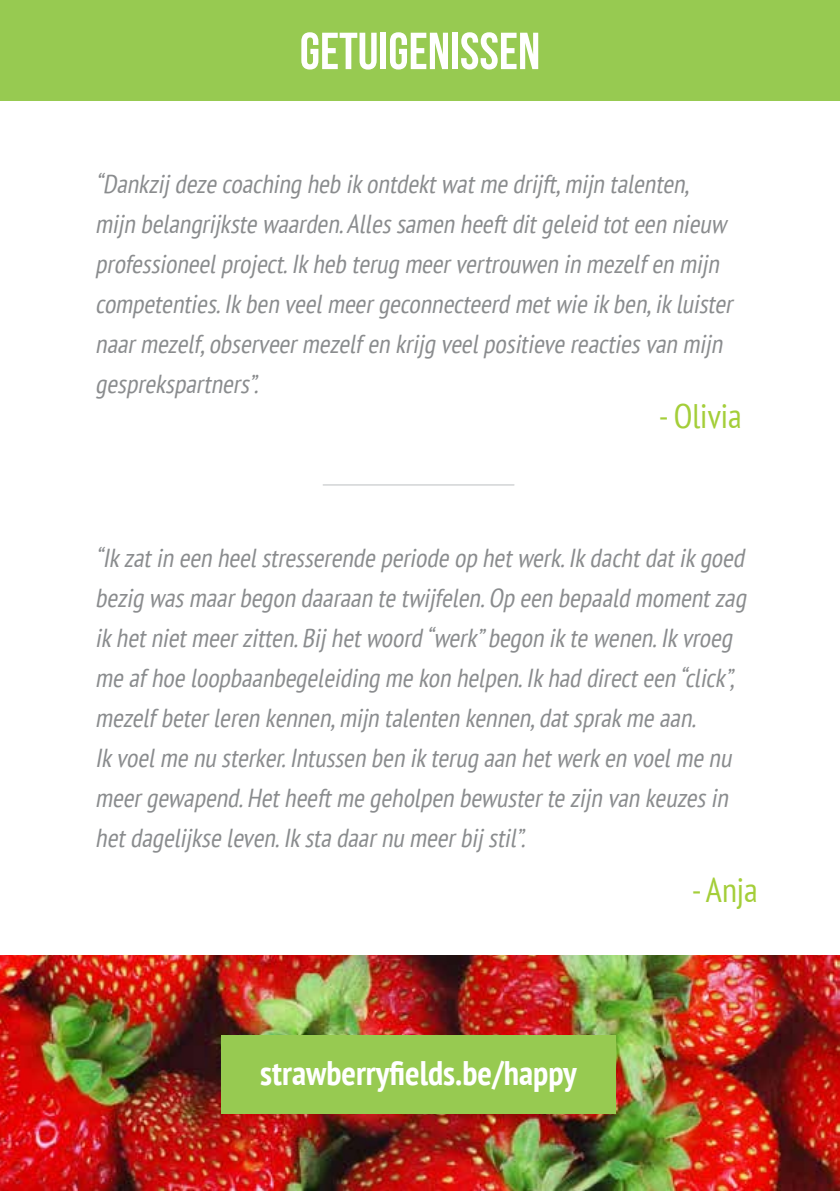
<style>
.page{position:relative;width:840px;height:1191px;background:#fff}
.page>*{position:absolute;margin:0;border:0;box-sizing:border-box;transform-origin:0 0}
.t1{font:52px "Bebas Neue";color:#fff}
.t2{font:700 condensed 34px "PT Sans";color:#fff}
.t3{font:condensed 34px "PT Sans";color:#a4ce39}
.t4{font:italic condensed 26px/40px "PT Sans";color:#8a8c8e}
</style>
<div class="page">
<img style="left:0;top:955px;width:839px;height:236px">
<div style="left:221px;top:1035px;width:394px;height:78px;background:#97ca51"></div>
<div style="left:0;top:0;width:839px;height:101px;background:#97ca51"></div>
<hr style="left:323px;top:484px;width:191px;height:1px;background:#bcbec0">
<h1 class="t1" style="left:299px;top:23px;width:242px">GETUIGENISSEN</h1>
<p class="t4" style="left:95px;top:164px;width:644px">“Dankzij deze coaching heb ikontdektwatme drijft,mijn talenten, mijn belangrijkste waarden.Allessamen heeftditgeleid toteen nieuw professioneelproject.Ikheb terug meervertrouwen in mezelfen mijn competenties.Ikben veelmeergeconnecteerd metwie ikben,ikluister naarmezelf,observeermezelfen krijg veelpositieve reactiesvan mijn gesprekspartners”.</p>
<h2 class="t3" style="left:658px;top:394px;width:85px">- Olivia</h2>
<p class="t4" style="left:95px;top:537px;width:657px">“Ikzatin een heelstresserende periode op hetwerk.Ikdachtdatikgoed bezig wasmaarbegon daaraan te twijfelen.Op een bepaald momentzag ikhetnietmeerzitten.Bij hetwoord “werk”begon ikte wenen.Ikvroeg me afhoe loopbaanbegeleiding me kon helpen.Ikhad directeen “click”, mezelfbeterleren kennen,mijn talenten kennen,datsprakme aan.<br>Ikvoelme nu sterker.Intussen ben ikterug aan hetwerken voelme nu meergewapend.Hetheeftme geholpen bewusterte zijn van keuzesin hetdagelijkse leven.Ikstadaarnu meerbij stil”.</p>
<h2 class="t2" style="left:260px;top:1050px;width:318px">strawberryfields.be/happy</h2>
<h2 class="t3" style="left:691px;top:868px;width:67px">- Anja</h2>
</div>
